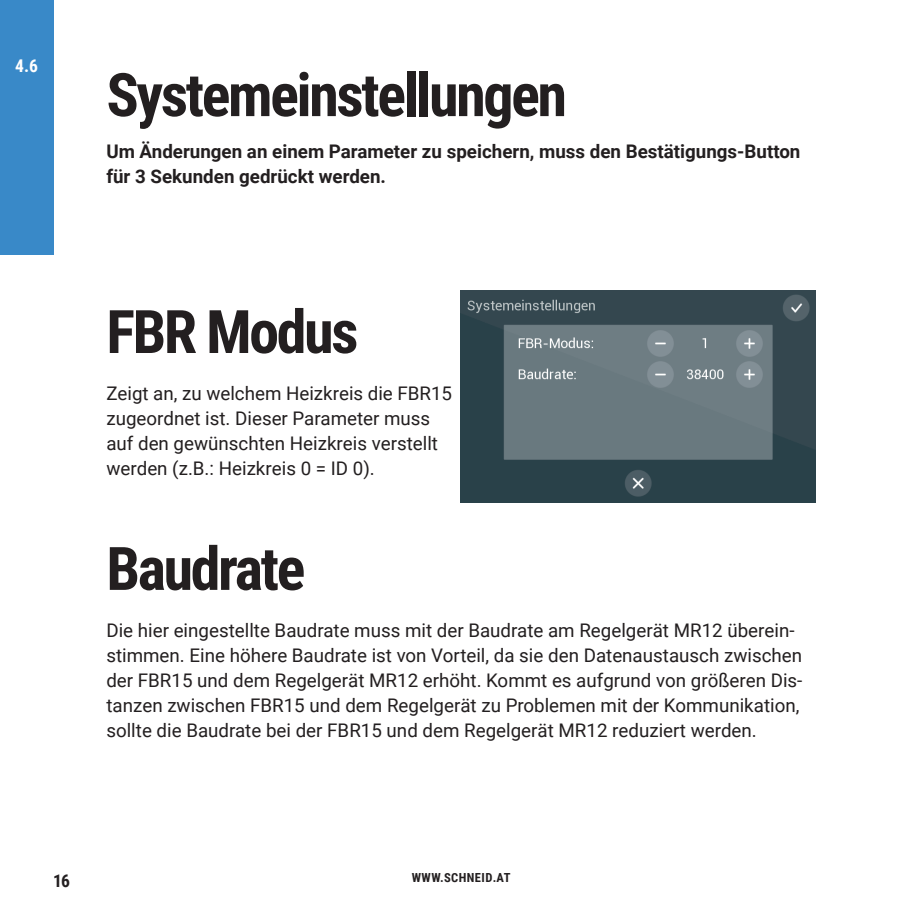
<style>
.page{position:relative;width:922px;height:922px;background:#fff}
.page>*{position:absolute;margin:0;border:0;box-sizing:border-box;transform-origin:0 0}
.t1{font:700 60px "Roboto Condensed";letter-spacing:-.04em;color:#231f20}
.t2{font:18.75px/25px "Roboto";color:#231f20}
.t3{font:700 18.75px/25px "Roboto";color:#231f20}
.t4{font:700 17.5px "Roboto Condensed";color:#fff}
.t5{font:700 17.5px "Roboto Condensed";color:#231f20}
.t6{font:700 12.5px "Roboto Condensed";letter-spacing:.035em;color:#231f20}
</style>
<div class="page">
<div style="left:0;top:0;width:53px;height:255px;background:#3989c8"></div>
<img style="left:461px;top:290px;width:354px;height:212px">
<p class="t4" style="left:15px;top:53px;width:24px">4.6</p>
<h1 class="t1" style="left:106px;top:53px;width:462px">Systemeinstellungen</h1>
<p class="t3" style="left:106px;top:138px;width:695px">Um Änderungen an einem Parameter zu speichern, muss den Bestätigungs-Button für 3 Sekunden gedrückt werden.</p>
<h1 class="t1" style="left:106px;top:289px;width:253px">FBR Modus</h1>
<p class="t2" style="left:106px;top:380px;width:347px">Zeigt an, zu welchem Heizkreis die FBR15 zugeordnet ist. Dieser Parameter muss auf den gewünschten Heizkreis verstellt werden (z.B.: Heizkreis 0 = ID 0).</p>
<h1 class="t1" style="left:106px;top:526px;width:200px">Baudrate</h1>
<p class="t2" style="left:106px;top:617px;width:697px">Die hier eingestellte Baudrate muss mit der Baudrate am Regelgerät MR12 überein&shy;stimmen. Eine höhere Baudrate ist von Vorteil, da sie den Datenaustausch zwischen der FBR15 und dem Regelgerät MR12 erhöht. Kommt es aufgrund von größeren Dis&shy;tanzen zwischen FBR15 und dem Regelgerät zu Problemen mit der Kommunikation, sollte die Baudrate bei der FBR15 und dem Regelgerät MR12 reduziert werden.</p>
<p class="t5" style="left:53px;top:868px;width:18px">16</p>
<p class="t6" style="left:411px;top:868px;width:100px">WWW.SCHNEID.AT</p>
</div>
